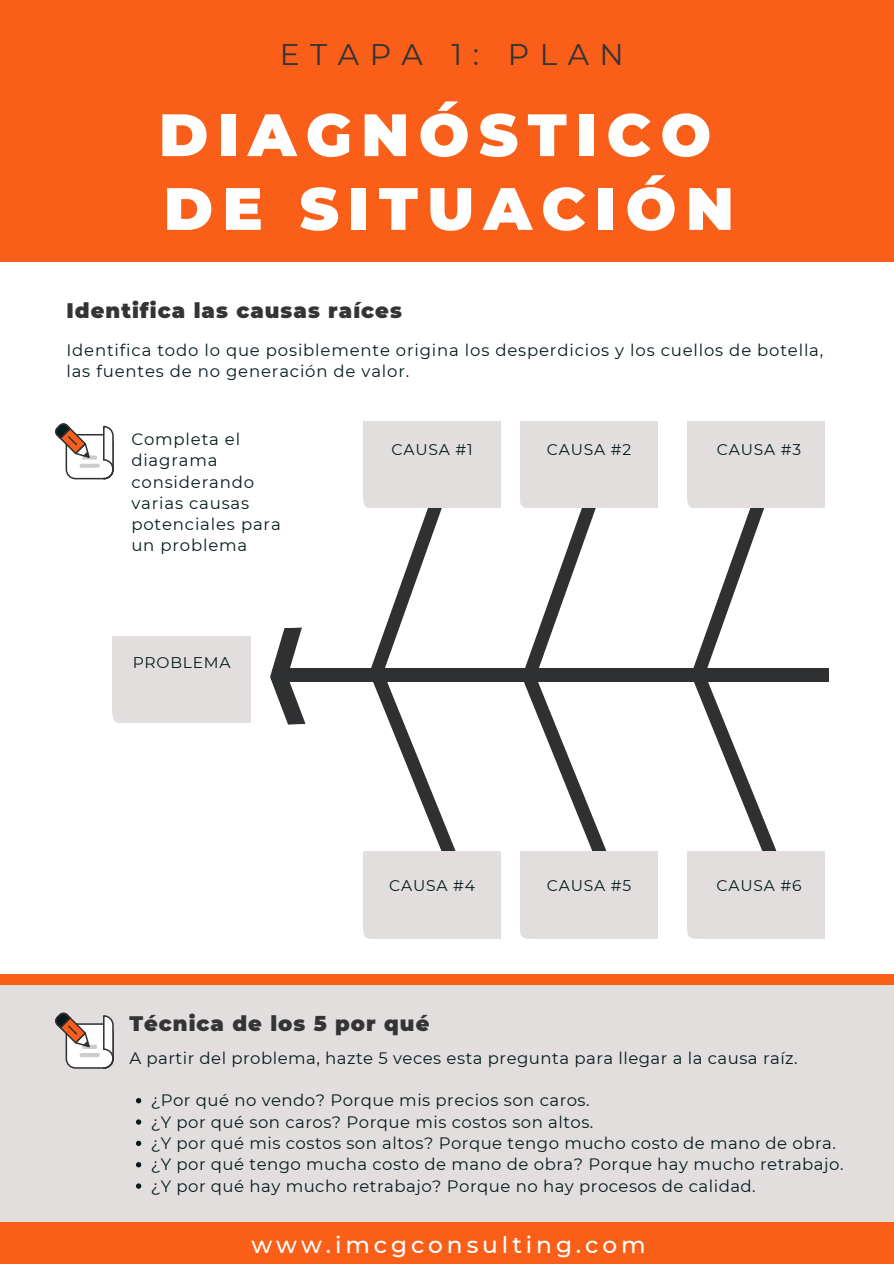
<style>
.page{position:relative;width:894px;height:1264px;background:#fff}
.page>*{position:absolute;margin:0;border:0;box-sizing:border-box;transform-origin:0 0}
.t1{font:900 59.55px/73.8px "Montserrat";letter-spacing:.16em;color:#fff}
.t2{font:29.85px "Montserrat";letter-spacing:.35em;color:#343336}
.t3{font:500 23.25px "Montserrat";letter-spacing:.17em;color:#fff}
.t4{font:900 21px "Montserrat";letter-spacing:.05em;color:#343336}
.t5{font:16.5px/21.3px "Montserrat";letter-spacing:.03em;color:#071b1f}
.t6{font:16.5px/21.1px "Montserrat";letter-spacing:.05em;color:#071b1f}
.t7{font:15.45px "Montserrat";letter-spacing:.05em;color:#071b1f}
</style>
<div class="page">
<div style="left:0;top:0;width:893px;height:262px;background:#fa5f19"></div>
<div style="left:0;top:980px;width:893px;height:243px;background:#e2dede"></div>
<div style="left:0;top:1222px;width:893px;height:41px;background:#fa5f19"></div>
<div style="left:694px;top:421px;width:130px;height:84px;background:#e2dede"></div>
<div style="left:687px;top:421px;width:10px;height:77px;background:#e2dede"></div>
<div style="left:697px;top:498px;width:127px;height:10px;background:#e2dede"></div>
<div style="left:527px;top:421px;width:130px;height:84px;background:#e2dede"></div>
<div style="left:520px;top:421px;width:10px;height:77px;background:#e2dede"></div>
<div style="left:530px;top:498px;width:127px;height:10px;background:#e2dede"></div>
<svg style="left:519px;top:498px;width:88px;height:353px"></svg>
<svg style="left:687px;top:498px;width:91px;height:353px"></svg>
<div style="left:370px;top:421px;width:130px;height:84px;background:#e2dede"></div>
<div style="left:363px;top:421px;width:10px;height:77px;background:#e2dede"></div>
<div style="left:373px;top:498px;width:127px;height:10px;background:#e2dede"></div>
<svg style="left:363px;top:498px;width:93px;height:353px"></svg>
<div style="left:694px;top:851px;width:130px;height:84px;background:#e2dede"></div>
<div style="left:687px;top:851px;width:10px;height:78px;background:#e2dede"></div>
<div style="left:697px;top:929px;width:127px;height:9px;background:#e2dede"></div>
<svg style="left:687px;top:929px;width:10px;height:9px"></svg>
<div style="left:527px;top:851px;width:130px;height:84px;background:#e2dede"></div>
<div style="left:520px;top:851px;width:10px;height:78px;background:#e2dede"></div>
<div style="left:530px;top:929px;width:127px;height:9px;background:#e2dede"></div>
<svg style="left:520px;top:929px;width:10px;height:9px"></svg>
<div style="left:370px;top:851px;width:130px;height:84px;background:#e2dede"></div>
<div style="left:363px;top:851px;width:10px;height:78px;background:#e2dede"></div>
<div style="left:373px;top:929px;width:127px;height:9px;background:#e2dede"></div>
<svg style="left:363px;top:929px;width:10px;height:9px"></svg>
<svg style="left:270px;top:627px;width:35px;height:98px"></svg>
<div style="left:277px;top:668px;width:550px;height:13px;background:#2f3032"></div>
<div style="left:120px;top:636px;width:130px;height:84px;background:#e2dede"></div>
<div style="left:113px;top:636px;width:10px;height:77px;background:#e2dede"></div>
<div style="left:123px;top:713px;width:127px;height:10px;background:#e2dede"></div>
<svg style="left:113px;top:713px;width:10px;height:10px"></svg>
<svg style="left:136px;top:1098px;width:5px;height:5px"></svg>
<svg style="left:136px;top:1119px;width:5px;height:5px"></svg>
<svg style="left:136px;top:1140px;width:5px;height:6px"></svg>
<svg style="left:136px;top:1162px;width:5px;height:5px"></svg>
<svg style="left:136px;top:1183px;width:5px;height:5px"></svg>
<div style="left:66px;top:434px;width:48px;height:45px;border:2px solid #2f3032;border-radius:9px"></div>
<svg style="left:102px;top:425px;width:12px;height:55px"></svg>
<svg style="left:82px;top:455px;width:15px;height:4px"></svg>
<div style="left:80px;top:463px;width:20px;height:5px;background:#ccc;border-radius:2px"></div>
<svg style="left:55px;top:423px;width:36px;height:36px"></svg>
<div style="left:66px;top:1024px;width:47px;height:43px;background:#fff;border-radius:9px"></div>
<div style="left:66px;top:1023px;width:48px;height:45px;border:2px solid #2f3032;border-radius:9px"></div>
<svg style="left:102px;top:1015px;width:12px;height:54px"></svg>
<svg style="left:82px;top:1044px;width:15px;height:4px"></svg>
<hr style="left:80px;top:1053px;width:20px;height:4px;background:#ccc;border-radius:2px">
<svg style="left:55px;top:1012px;width:36px;height:36px"></svg>
<div style="left:0;top:974px;width:893px;height:10px;background:#fa5f19"></div>
<h2 class="t2" style="left:280px;top:36px;width:345px">ETAPA 1: PLAN</h2>
<h1 class="t1" style="left:159px;top:98px;width:576px">DIAGNÓSTICO<br>DE SITUACIÓN</h1>
<p class="t4" style="left:66px;top:297px;width:337px">Identifica las causas raíces</p>
<p class="t6" style="left:66px;top:339px;width:758px">Identifica todo lo que posiblemente origina los desperdicios y los cuellos de botella, las fuentes de no generación de valor.</p>
<p class="t6" style="left:131px;top:428px;width:151px">Completa el diagrama considerando varias causas potenciales para un problema</p>
<p class="t7" style="left:133px;top:652px;width:99px">PROBLEMA</p>
<p class="t7" style="left:391px;top:440px;width:83px">CAUSA #1</p>
<p class="t7" style="left:546px;top:440px;width:86px">CAUSA #2</p>
<p class="t7" style="left:389px;top:876px;width:87px">CAUSA #4</p>
<p class="t7" style="left:546px;top:876px;width:86px">CAUSA #5</p>
<p class="t4" style="left:129px;top:1010px;width:301px">Técnica de los 5 por qué</p>
<p class="t7" style="left:716px;top:440px;width:86px">CAUSA #3</p>
<p class="t7" style="left:716px;top:876px;width:86px">CAUSA #6</p>
<p class="t5" style="left:129px;top:1047px;width:669px">A partir del problema, hazte 5 veces esta pregunta para llegar a la causa raíz.</p>
<p class="t5" style="left:151px;top:1089px;width:694px">¿Por qué no vendo? Porque mis precios son caros.<br>¿Y por qué son caros? Porque mis costos son altos.<br>¿Y por qué mis costos son altos? Porque tengo mucho costo de mano de obra. ¿Y por qué tengo mucha costo de mano de obra? Porque hay mucho retrabajo. ¿Y por qué hay mucho retrabajo? Porque no hay procesos de calidad.</p>
<h3 class="t3" style="left:251px;top:1230px;width:395px">www.imcgconsulting.com</h3>
</div>
